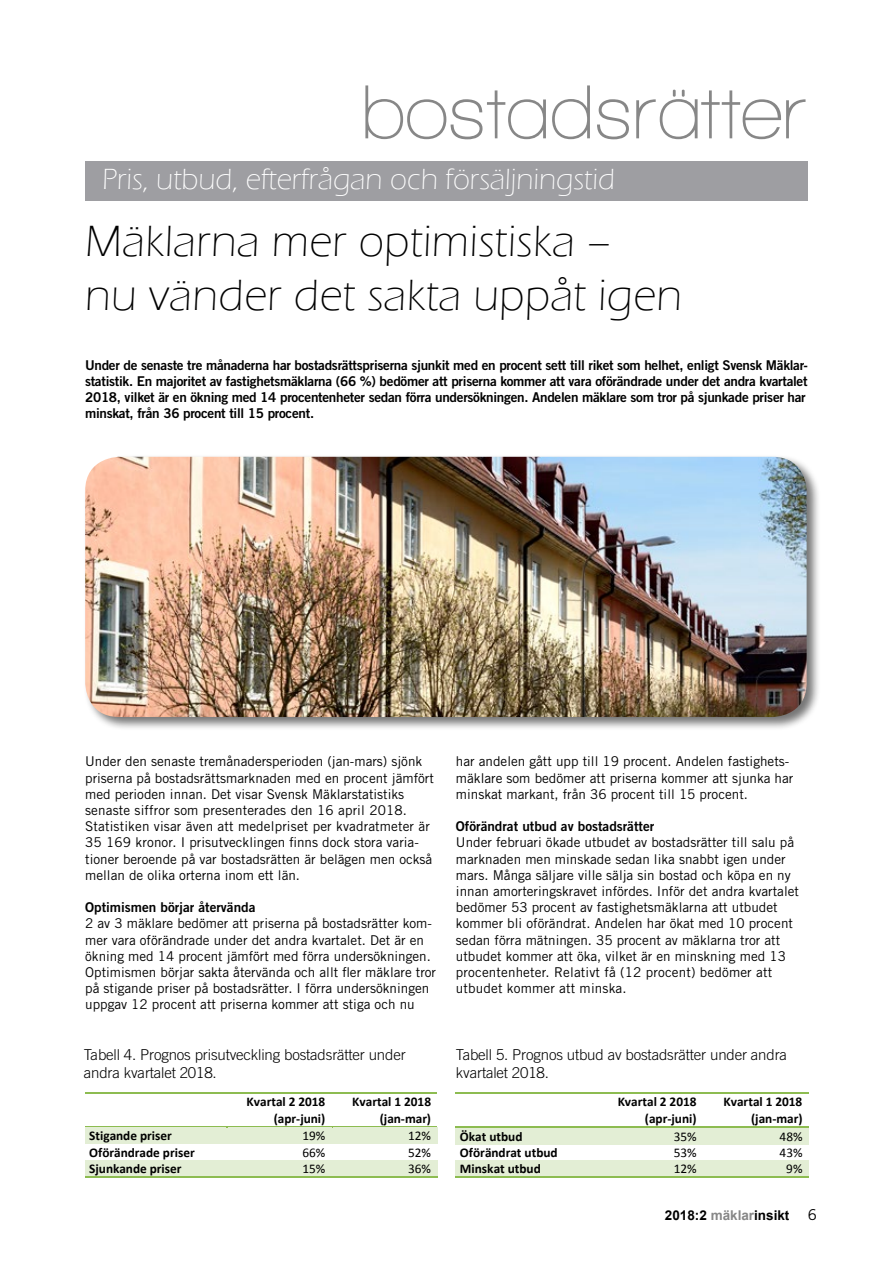
<style>
.page{position:relative;width:893px;height:1263px;background:#fff}
.page>*{position:absolute;margin:0;border:0;box-sizing:border-box;transform-origin:0 0}
.t1{font:600 78px "Walkway";color:#878787}
.t2{font:300 45px/54px "Eras ITC";letter-spacing:.01em;color:#000}
.t3{font:300 30px "Eras ITC";color:#fff}
.t4{font:300 15px/18px "Trade Gothic LT Std";letter-spacing:-.01em;color:#000}
.t5{font:15px "Trade Gothic LT Std";color:#000}
.t6{font:13.5px/16.2px "Trade Gothic LT Std";color:#010000}
.t7{font:13.5px/16.2px "Trade Gothic LT Std Bd 2";letter-spacing:-.02em;color:#010000}
.t8{font:13.5px "Trade Gothic LT Std Bd 2";color:#010000}
.t9{font:700 13.5px "Arial";color:#000}
.t10{font:700 13.35px/16.2px "Calibri";letter-spacing:-.005em;color:#000;text-align:right}
.t11{font:13.35px "Calibri";letter-spacing:.005em;color:#000}
.s1{color:#878787}
</style>
<div class="page">
<div style="left:85px;top:161px;width:722px;height:40px;background:#9e9ea2"></div>
<hr style="left:85px;top:1092px;width:141px;height:1px;background:#8dbc51">
<hr style="left:228px;top:1092px;width:104px;height:1px;background:#8dbc51">
<hr style="left:333px;top:1092px;width:104px;height:1px;background:#8dbc51">
<div style="left:85px;top:1128px;width:141px;height:16px;background:#e3eed5"></div>
<div style="left:226px;top:1128px;width:106px;height:16px;background:#e3eed5"></div>
<div style="left:332px;top:1128px;width:105px;height:16px;background:#e3eed5"></div>
<hr style="left:85px;top:1126px;width:141px;height:2px;background:#8dbc51">
<hr style="left:228px;top:1126px;width:104px;height:2px;background:#8dbc51">
<hr style="left:333px;top:1126px;width:104px;height:2px;background:#8dbc51">
<div style="left:85px;top:1160px;width:141px;height:16px;background:#e3eed5"></div>
<div style="left:226px;top:1160px;width:106px;height:16px;background:#e3eed5"></div>
<div style="left:332px;top:1160px;width:105px;height:16px;background:#e3eed5"></div>
<hr style="left:85px;top:1176px;width:141px;height:1px;background:#8dbc51">
<hr style="left:226px;top:1176px;width:106px;height:1px;background:#8dbc51">
<hr style="left:332px;top:1176px;width:105px;height:1px;background:#8dbc51">
<hr style="left:455px;top:1092px;width:142px;height:1px;background:#8dbc51">
<hr style="left:599px;top:1092px;width:104px;height:1px;background:#8dbc51">
<hr style="left:705px;top:1092px;width:104px;height:1px;background:#8dbc51">
<div style="left:455px;top:1128px;width:142px;height:16px;background:#e3eed5"></div>
<div style="left:597px;top:1128px;width:106px;height:16px;background:#e3eed5"></div>
<div style="left:703px;top:1128px;width:106px;height:16px;background:#e3eed5"></div>
<hr style="left:455px;top:1126px;width:142px;height:2px;background:#8dbc51">
<hr style="left:599px;top:1126px;width:104px;height:2px;background:#8dbc51">
<hr style="left:705px;top:1126px;width:104px;height:2px;background:#8dbc51">
<div style="left:455px;top:1160px;width:142px;height:16px;background:#e3eed5"></div>
<div style="left:597px;top:1160px;width:106px;height:16px;background:#e3eed5"></div>
<div style="left:703px;top:1160px;width:106px;height:16px;background:#e3eed5"></div>
<hr style="left:455px;top:1176px;width:142px;height:2px;background:#8dbc51">
<hr style="left:598px;top:1176px;width:105px;height:2px;background:#8dbc51">
<hr style="left:704px;top:1176px;width:105px;height:2px;background:#8dbc51">
<div style="left:83px;top:454px;width:738px;height:277px;background:#000;opacity:.54"></div>
<img style="left:85px;top:457px;width:722px;height:260px">
<h1 class="t1" style="left:361px;top:70px;width:447px">bostadsrätter</h1>
<h3 class="t3" style="left:102px;top:163px;width:514px">Pris, utbud, efterfrågan och försäljningstid</h3>
<h2 class="t2" style="left:85px;top:215px;width:599px">Mäklarna mer optimistiska –<br>nu vänder det sakta uppåt igen</h2>
<p class="t7" style="left:85px;top:357px;width:724px">Under de senaste tre månaderna har bostadsrättspriserna sjunkit med en procent sett till riket som helhet, enligt Svensk Mäklar&shy;statistik. En majoritet av fastighetsmäklarna (66 %) bedömer att priserna kommer att vara oförändrade under det andra kvartalet 2018, vilket är en ökning med 14 procentenheter sedan förra undersökningen. Andelen mäklare som tror på sjunkade priser har minskat, från 36 procent till 15 procent.</p>
<p class="t6" style="left:85px;top:753px;width:350px">Under den senaste tremånadersperioden (jan-mars) sjönk priserna på bostadsrättsmarknaden med en procent jämfört med perioden innan. Det visar Svensk Mäklarstatistiks senaste siffror som presenterades den 16 april 2018.<br>Statistiken visar även att medelpriset per kvadratmeter är 35 169 kronor. I prisutvecklingen finns dock stora varia&shy;tioner beroende på var bostadsrätten är belägen men också mellan de olika orterna inom ett län.</p>
<p class="t8" style="left:85px;top:899px;width:172px">Optimismen börjar återvända</p>
<p class="t6" style="left:85px;top:915px;width:352px">2 av 3 mäklare bedömer att priserna på bostadsrätter kom&shy;mer vara oförändrade under det andra kvartalet. Det är en ökning med 14 procent jämfört med förra undersökningen.<br>Optimismen börjar sakta återvända och allt fler mäklare tror på stigande priser på bostadsrätter. I förra undersökningen uppgav 12 procent att priserna kommer att stiga och nu</p>
<p class="t6" style="left:456px;top:753px;width:339px">har andelen gått upp till 19 procent. Andelen fastighets&shy;mäklare som bedömer att priserna kommer att sjunka har minskat markant, från 36 procent till 15 procent.</p>
<p class="t8" style="left:456px;top:818px;width:200px">Oförändrat utbud av bostadsrätter</p>
<p class="t6" style="left:456px;top:834px;width:345px">Under februari ökade utbudet av bostadsrätter till salu på marknaden men minskade sedan lika snabbt igen under mars. Många säljare ville sälja sin bostad och köpa en ny innan amorteringskravet infördes. Inför det andra kvartalet bedömer 53 procent av fastighetsmäklarna att utbudet kommer bli oförändrat. Andelen har ökat med 10 procent sedan förra mätningen. 35 procent av mäklarna tror att utbudet kommer att öka, vilket är en minskning med 13 procentenheter. Relativt få (12 procent) bedömer att utbudet kommer att minska.</p>
<p class="t4" style="left:84px;top:1045px;width:323px">Tabell 4. Prognos prisutveckling bostadsrätter under andra kvartalet 2018.</p>
<p class="t4" style="left:456px;top:1045px;width:333px">Tabell 5. Prognos utbud av bostadsrätter under andra kvartalet 2018.</p>
<p class="t10" style="left:247px;top:1094px;width:80px">Kvartal 2 2018 (apr-juni)</p>
<p class="t10" style="left:352px;top:1094px;width:80px">Kvartal 1 2018 (jan-mar)</p>
<p class="t10" style="left:89px;top:1128px;width:84px">Stigande priser</p>
<p class="t11" style="left:302px;top:1127px;width:24px">19%</p>
<p class="t11" style="left:408px;top:1127px;width:24px">12%</p>
<p class="t10" style="left:89px;top:1144px;width:107px">Oförändrade priser</p>
<p class="t11" style="left:302px;top:1144px;width:24px">66%</p>
<p class="t11" style="left:408px;top:1144px;width:24px">52%</p>
<p class="t10" style="left:89px;top:1160px;width:94px">Sjunkande priser</p>
<p class="t11" style="left:302px;top:1160px;width:24px">15%</p>
<p class="t11" style="left:408px;top:1160px;width:24px">36%</p>
<p class="t10" style="left:618px;top:1094px;width:80px">Kvartal 2 2018 (apr-juni)</p>
<p class="t10" style="left:724px;top:1094px;width:80px">Kvartal 1 2018 (jan-mar)</p>
<p class="t10" style="left:460px;top:1128px;width:64px">Ökat utbud</p>
<p class="t11" style="left:674px;top:1127px;width:24px">35%</p>
<p class="t11" style="left:780px;top:1127px;width:24px">48%</p>
<p class="t10" style="left:460px;top:1144px;width:99px">Oförändrat utbud</p>
<p class="t11" style="left:674px;top:1144px;width:24px">53%</p>
<p class="t11" style="left:780px;top:1144px;width:24px">43%</p>
<p class="t10" style="left:460px;top:1160px;width:82px">Minskat utbud</p>
<p class="t11" style="left:674px;top:1160px;width:24px">12%</p>
<p class="t11" style="left:786px;top:1160px;width:18px">9%</p>
<p class="t9" style="left:665px;top:1206px;width:126px">2018:2 <span class="s1">mäklar</span>insikt</p>
<p class="t5" style="left:808px;top:1205px;width:11px">6</p>
</div>
